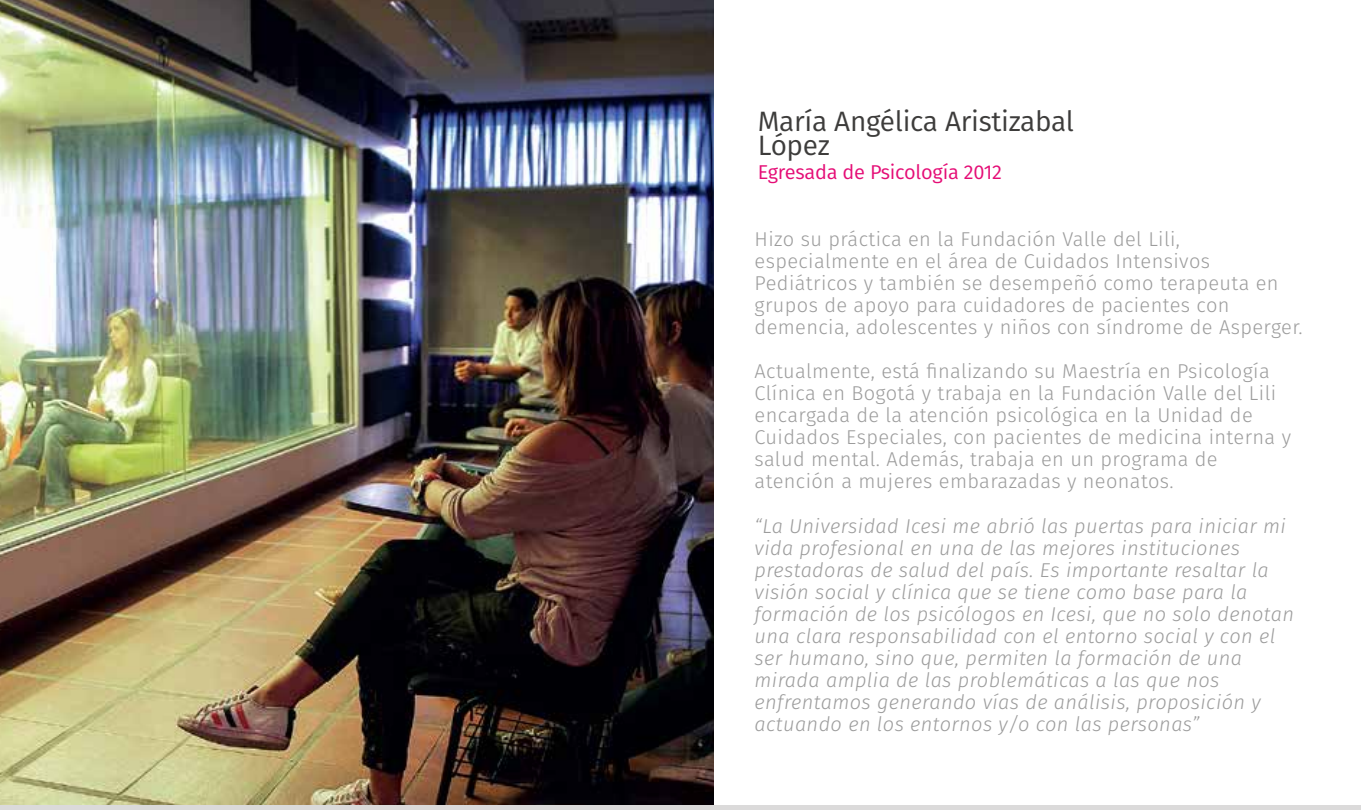
<style>
.page{position:relative;width:1361px;height:810px;background:#fff}
.page>*{position:absolute;margin:0;border:0;box-sizing:border-box;transform-origin:0 0}
.t1{font:28px/24px "Fira Sans";letter-spacing:-.01em;color:#3d3c3b}
.t2{font:300 20px/22px "Fira Sans";letter-spacing:.02em;color:#9c9c9c}
.t3{font:italic 300 20px/22px "Fira Sans";letter-spacing:.02em;color:#9c9c9c}
.t4{font:20px "Fira Sans";letter-spacing:-.01em;color:#e50d76}
</style>
<div class="page">
<img style="left:0;top:0;width:714px;height:804px">
<div style="left:0;top:804px;width:1361px;height:5px;background:#dbdada"></div>
<h1 class="t1" style="left:758px;top:108px;width:317px">María Angélica Aristizabal<br>López</h1>
<p class="t4" style="left:758px;top:157px;width:246px">Egresada de Psicología 2012</p>
<p class="t2" style="left:754px;top:228px;width:550px">Hizo su práctica en la Fundación Valle del Lili, especialmente en el área de Cuidados Intensivos Pediátricos y también se desempeñó como terapeuta en grupos de apoyo para cuidadores de pacientes con demencia, adolescentes y niños con síndrome de Asperger.</p>
<p class="t2" style="left:754px;top:360px;width:538px">Actualmente, está finalizando su Maestría en Psicología Clínica en Bogotá y trabaja en la Fundación Valle del Lili encargada de la atención psicológica en la Unidad de Cuidados Especiales, con pacientes de medicina interna y salud mental. Además, trabaja en un programa de atención a mujeres embarazadas y neonatos.</p>
<p class="t3" style="left:754px;top:514px;width:541px">“La Universidad Icesi me abrió las puertas para iniciar mi vida profesional en una de las mejores instituciones prestadoras de salud del país. Es importante resaltar la visión social y clínica que se tiene como base para la formación de los psicólogos en Icesi, que no solo denotan una clara responsabilidad con el entorno social y con el ser humano, sino que, permiten la formación de una mirada amplia de las problemáticas a las que nos enfrentamos generando vías de análisis, proposición y actuando en los entornos y/o con las personas”</p>
</div>
